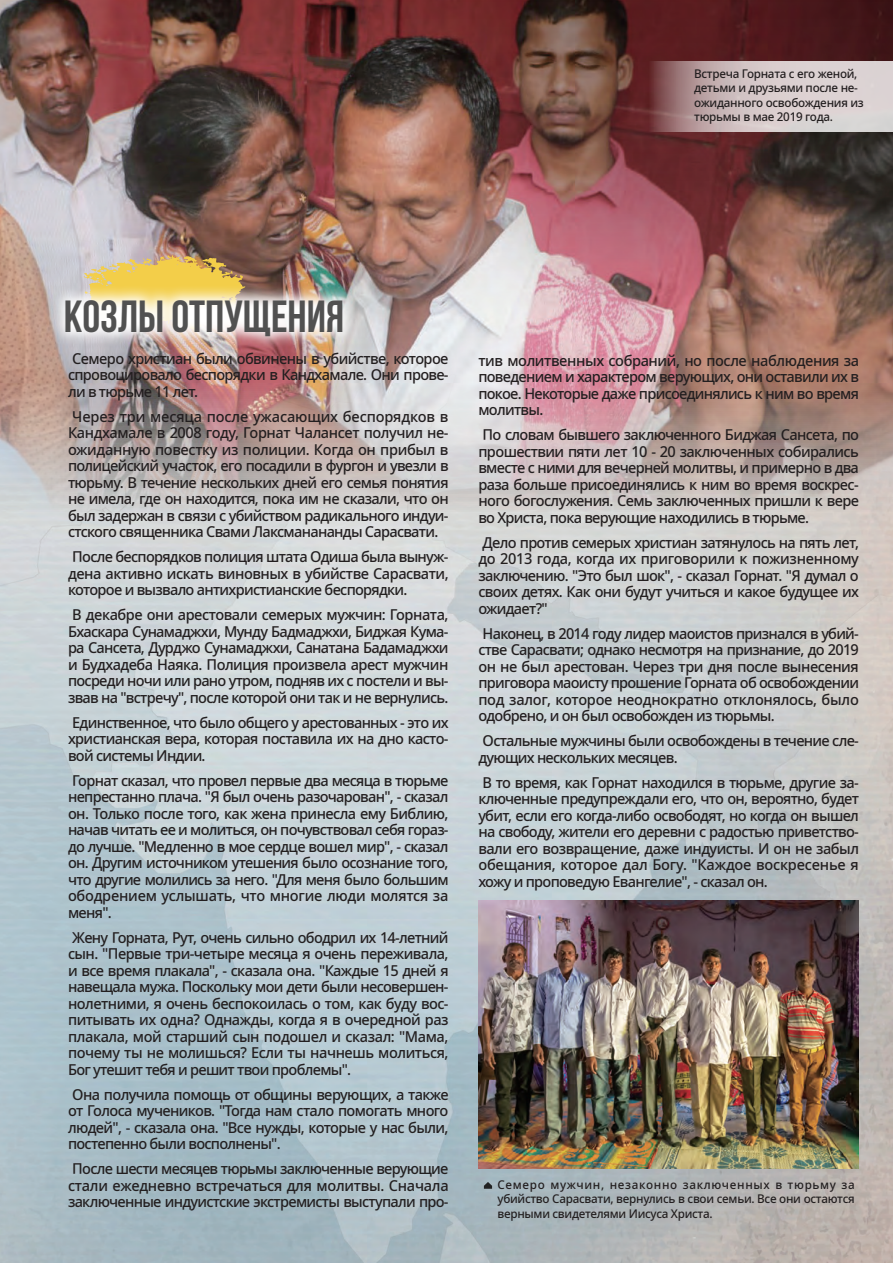
<style>
.page{position:relative;width:893px;height:1263px;background:#fff}
.page>*{position:absolute;margin:0;border:0;box-sizing:border-box;transform-origin:0 0}
.t1{font:700 45px "Bebas Neue";color:#515151}
.t2{font:500 15px/16.5px "Noto Sans";letter-spacing:-.05em;color:#231f20;text-align:justify}
.t3{font:500 12px/14.4px "Noto Sans";letter-spacing:-.025em;color:#231f20}
</style>
<div class="page">
<img style="left:0;top:512px;width:893px;height:751px">
<img style="left:0;top:0;width:893px;height:512px">
<svg style="left:649px;top:61px;width:244px;height:71px;background:#c6b4b5"></svg>
<img style="left:478px;top:900px;width:381px;height:268px">
<svg style="left:484px;top:1182px;width:8px;height:7px"></svg>
<svg style="left:84px;top:255px;width:161px;height:29px;background:#d5b765"></svg>
<img style="left:50px;top:284px;width:308px;height:68px">
<p class="t3" style="left:694px;top:67px;width:171px">Встреча Горната с его женой, детьми и друзьями после не&shy;ожиданного освобождения из тюрьмы в мае 2019 года.</p>
<p class="t1" style="left:64px;top:291px;width:282px">Козлы отпущения</p>
<p class="t2" style="left:68px;top:350px;width:382px">Семеро христиан были обвинены в убийстве, которое спровоцировало беспорядки в Кандхамале. Они прове&shy;ли в тюрьме 11 лет.</p>
<p class="t2" style="left:68px;top:408px;width:382px">Через три месяца после ужасающих беспорядков в Кандхамале в 2008 году, Горнат Чалансет получил не&shy;ожиданную повестку из полиции. Когда он прибыл в полицейский участок, его посадили в фургон и увезли в тюрьму. В течение нескольких дней его семья понятия не имела, где он находится, пока им не сказали, что он был задержан в связи с убийством радикального индуи&shy;стского священника Свами Лаксманананды Сарасвати.</p>
<p class="t2" style="left:68px;top:549px;width:382px">После беспорядков полиция штата Одиша была вынуж&shy;дена активно искать виновных в убийстве Сарасвати, которое и вызвало антихристианские беспорядки.</p>
<p class="t2" style="left:68px;top:607px;width:382px">В декабре они арестовали семерых мужчин: Горната, Бхаскара Сунамаджхи, Мунду Бадмаджхи, Биджая Кума&shy;ра Сансета, Дурджо Сунамаджхи, Санатана Бадамаджхи и Будхадеба Наяка. Полиция произвела арест мужчин посреди ночи или рано утром, подняв их с постели и вы&shy;звав на "встречу", после которой они так и не вернулись.</p>
<p class="t2" style="left:68px;top:714px;width:382px">Единственное, что было общего у арестованных - это их христианская вера, которая поставила их на дно касто&shy;вой системы Индии.</p>
<p class="t2" style="left:68px;top:772px;width:382px">Горнат сказал, что провел первые два месяца в тюрьме непрестанно плача. "Я был очень разочарован", - сказал он. Только после того, как жена принесла ему Библию, начав читать ее и молиться, он почувствовал себя гораз&shy;до лучше. "Медленно в мое сердце вошел мир", - сказал он. Другим источником утешения было осознание того, что другие молились за него. "Для меня было большим ободрением услышать, что многие люди молятся за меня".</p>
<p class="t2" style="left:68px;top:929px;width:382px">Жену Горната, Рут, очень сильно ободрил их 14-летний сын. "Первые три-четыре месяца я очень переживала, и все время плакала", - сказала она. "Каждые 15 дней я навещала мужа. Поскольку мои дети были несовершен&shy;нолетними, я очень беспокоилась о том, как буду вос&shy;питывать их одна? Однажды, когда я в очередной раз плакала, мой старший сын подошел и сказал: "Мама, почему ты не молишься? Если ты начнешь молиться, Бог утешит тебя и решит твои проблемы".</p>
<p class="t2" style="left:68px;top:1086px;width:382px">Она получила помощь от общины верующих, а также от Голоса мучеников. "Тогда нам стало помогать много людей", - сказала она. "Все нужды, которые у нас были, постепенно были восполнены".</p>
<p class="t2" style="left:68px;top:1161px;width:382px">После шести месяцев тюрьмы заключенные верующие стали ежедневно встречаться для молитвы. Сначала заключенные индуистские экстремисты выступали про-</p>
<p class="t2" style="left:478px;top:352px;width:382px">тив молитвенных собраний, но после наблюдения за поведением и характером верующих, они оставили их в покое. Некоторые даже присоединялись к ним во время молитвы.</p>
<p class="t2" style="left:478px;top:427px;width:382px">По словам бывшего заключенного Биджая Сансета, по прошествии пяти лет 10 - 20 заключенных собирались вместе с ними для вечерней молитвы, и примерно в два раза больше присоединялись к ним во время воскрес&shy;ного богослужения. Семь заключенных пришли к вере во Христа, пока верующие находились в тюрьме.</p>
<p class="t2" style="left:478px;top:534px;width:382px">Дело против семерых христиан затянулось на пять лет, до 2013 года, когда их приговорили к пожизненному заключению. "Это был шок", - сказал Горнат. "Я думал о своих детях. Как они будут учиться и какое будущее их ожидает?"</p>
<p class="t2" style="left:478px;top:625px;width:382px">Наконец, в 2014 году лидер маоистов признался в убий&shy;стве Сарасвати; однако несмотря на признание, до 2019 он не был арестован. Через три дня после вынесения приговора маоисту прошение Горната об освобождении под залог, которое неоднократно отклонялось, было одобрено, и он был освобожден из тюрьмы.</p>
<p class="t2" style="left:478px;top:733px;width:382px">Остальные мужчины были освобождены в течение сле&shy;дующих нескольких месяцев.</p>
<p class="t2" style="left:478px;top:774px;width:382px">В то время, как Горнат находился в тюрьме, другие за&shy;ключенные предупреждали его, что он, вероятно, будет убит, если его когда-либо освободят, но когда он вышел на свободу, жители его деревни с радостью приветство&shy;вали его возвращение, даже индуисты. И он не забыл обещания, которое дал Богу. "Каждое воскресенье я хожу и проповедую Евангелие", - сказал он.</p>
<p class="t3" style="left:497px;top:1178px;width:359px;text-align:justify">Семеро мужчин, незаконно заключенных в тюрьму за убийство Сарасвати, вернулись в свои семьи. Все они остаются верными свидетелями Иисуса Христа.</p>
</div>
